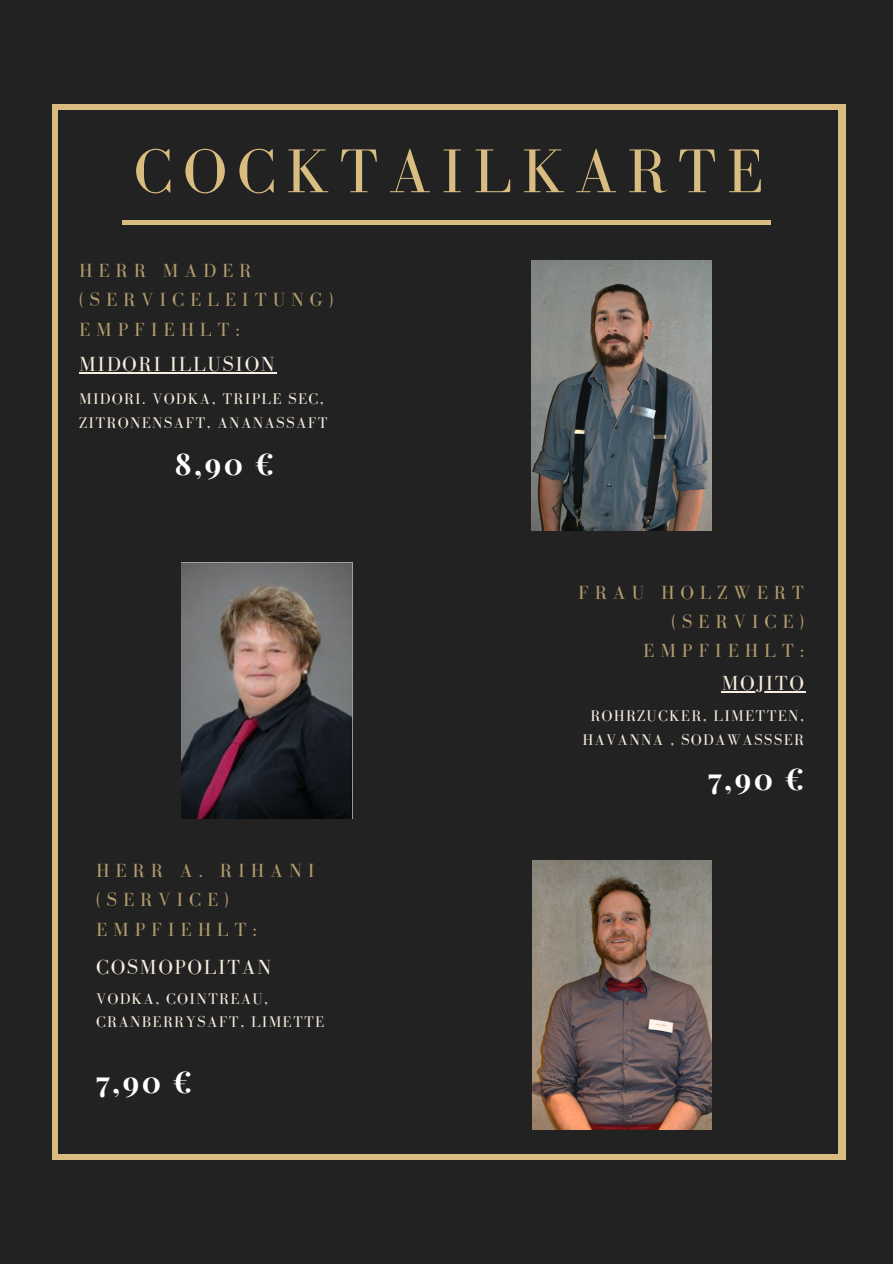
<style>
.page{position:relative;width:893px;height:1264px;background:#fff}
.page>*{position:absolute;margin:0;border:0;box-sizing:border-box;transform-origin:0 0}
.t1{font:63.6px "Bodoni FLF";letter-spacing:.16em;color:#d9bc80}
.t2{font:700 30px "Playfair Display";color:#fff}
.t3{font:21px "Bodoni FLF";letter-spacing:.08em;color:#f8eee0}
.t4{font:19.5px/29.2px "Bodoni FLF";letter-spacing:.3em;color:#d9bc80}
.t5{font:15.9px/23.7px "Bodoni FLF";letter-spacing:.08em;color:#f8eee0}
</style>
<div class="page">
<div style="left:0;top:0;width:892px;height:1263px;background:#222"></div>
<div style="left:52px;top:104px;width:793px;height:1055px;background:#d9bc80"></div>
<div style="left:58px;top:110px;width:780px;height:1043px;background:#222"></div>
<hr style="left:123px;top:221px;width:647px;height:3px;background:#d9bc80">
<img style="left:531px;top:260px;width:180px;height:270px">
<img style="left:182px;top:563px;width:171px;height:255px">
<img style="left:532px;top:860px;width:179px;height:269px">
<hr style="left:79px;top:372px;width:197px;height:2px;background:#f8eee0">
<hr style="left:721px;top:691px;width:84px;height:1px;background:#f8eee0">
<p class="t1" style="left:134px;top:137px;width:631px">COCKTAILKARTE</p>
<p class="t4" style="left:79px;top:256px;width:255px">HERR MADER (SERVICELEITUNG)<br>EMPFIEHLT:</p>
<p class="t3" style="left:79px;top:353px;width:197px">MIDORI ILLUSION</p>
<p class="t5" style="left:79px;top:387px;width:250px">MIDORI. VODKA, TRIPLE SEC,<br>ZITRONENSAFT, ANANASSAFT</p>
<p class="t2" style="left:175px;top:442px;width:101px">8,90 €</p>
<p class="t4" style="left:96px;top:855px;width:220px">HERR A. RIHANI (SERVICE)<br>EMPFIEHLT:</p>
<p class="t3" style="left:96px;top:955px;width:177px">COSMOPOLITAN</p>
<p class="t5" style="left:96px;top:986px;width:173px">VODKA, COINTREAU,</p>
<p class="t5" style="left:96px;top:1010px;width:230px">CRANBERRYSAFT, LIMETTE</p>
<p class="t2" style="left:96px;top:1060px;width:97px">7,90 €</p>
<p class="t4" style="left:578px;top:577px;width:227px;text-align:right">FRAU HOLZWERT (SERVICE)<br>EMPFIEHLT:</p>
<p class="t3" style="left:721px;top:672px;width:84px">MOJITO</p>
<p class="t5" style="left:590px;top:704px;width:215px">ROHRZUCKER, LIMETTEN,</p>
<p class="t5" style="left:582px;top:727px;width:223px">HAVANNA , SODAWASSSER</p>
<p class="t2" style="left:708px;top:757px;width:97px">7,90 €</p>
</div>
